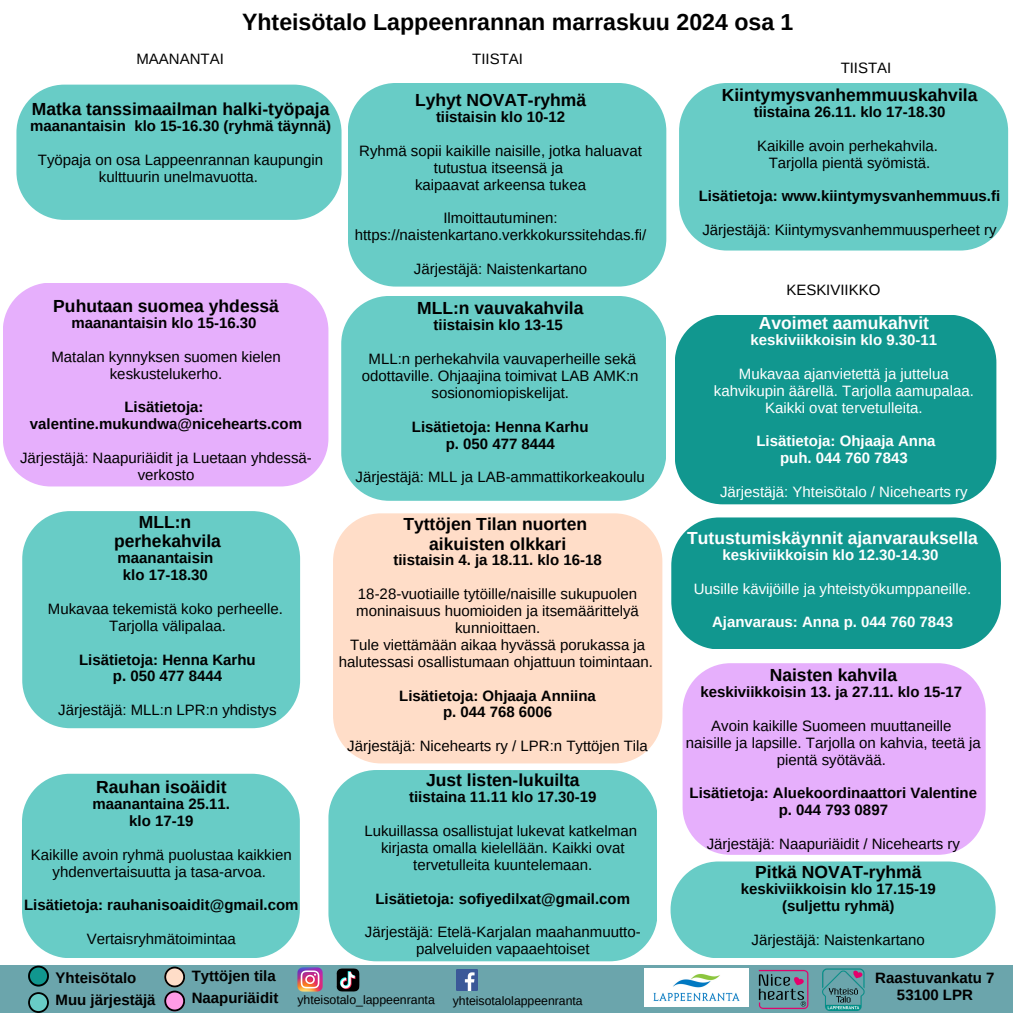
<style>
.page{position:relative;width:1013px;height:1013px;background:#fff}
.page>*{position:absolute;margin:0;border:0;box-sizing:border-box;transform-origin:0 0}
.t1{font:700 23.12px "Arimo";color:#000}
.t2{font:700 17.5px/19.8px "Arimo";color:#000;text-align:center}
.t3{font:700 17.5px "Arimo";color:#fff}
.t4{font:15px/16.9px "Arimo";color:#000;text-align:center}
.t5{font:700 15px/16.9px "Arimo";color:#000;text-align:center}
.t6{font:15px/16.9px "Arimo";color:#fff;text-align:center}
.t7{font:700 15px/16.9px "Arimo";color:#fff;text-align:center}
.t8{font:12.25px "Arimo";color:#000}
</style>
<div class="page">
<div style="left:22px;top:511px;width:278px;height:217px;background:#68ccc6"></div>
<div style="left:22px;top:773px;width:278px;height:185px;background:#68ccc6"></div>
<svg style="left:670px;top:861px;width:325px;height:97px;background:#71cfc9"></svg>
<div style="left:0;top:965px;width:1012px;height:47px;background:#6ba5ac"></div>
<svg style="left:28px;top:965px;width:21px;height:21px"></svg>
<svg style="left:28px;top:992px;width:21px;height:20px"></svg>
<svg style="left:164px;top:966px;width:21px;height:45px"></svg>
<img style="left:644px;top:968px;width:104px;height:38px">
<img style="left:822px;top:968px;width:43px;height:43px">
<img style="left:758px;top:969px;width:51px;height:40px">
<img style="left:298px;top:967px;width:18px;height:24px">
<img style="left:316px;top:967px;width:44px;height:25px">
<img style="left:456px;top:969px;width:21px;height:21px">
<div style="left:682px;top:663px;width:303px;height:191px;background:#e6affc"></div>
<div style="left:671px;top:517px;width:329px;height:132px;background:#11978f"></div>
<div style="left:341px;top:296px;width:325px;height:205px;background:#68ccc6"></div>
<div style="left:675px;top:315px;width:321px;height:189px;background:#11978f"></div>
<div style="left:333px;top:513px;width:329px;height:250px;background:#ffddc8"></div>
<div style="left:328px;top:770px;width:329px;height:191px;background:#68ccc6"></div>
<div style="left:16px;top:85px;width:325px;height:135px;background:#68ccc6"></div>
<div style="left:3px;top:283px;width:325px;height:203px;background:#e6affc"></div>
<div style="left:679px;top:83px;width:329px;height:167px;background:#68ccc6"></div>
<div style="left:348px;top:83px;width:318px;height:203px;background:#68ccc6"></div>
<h5 class="t4" style="left:136px;top:51px;width:89px">MAANANTAI</h5>
<h5 class="t1" style="left:242px;top:9px;width:553px">Yhteisötalo Lappeenrannan marraskuu 2024 osa 1</h5>
<h5 class="t4" style="left:472px;top:51px;width:52px">TIISTAI</h5>
<p class="t4" style="left:840px;top:59px;width:52px">TIISTAI</p>
<h5 class="t2" style="left:32px;top:99px;width:299px">Matka tanssimaailman halki-työpaja</h5>
<h5 class="t5" style="left:30px;top:117px;width:97px">maanantaisin</h5>
<h4 class="t5" style="left:134px;top:117px;width:198px">klo 15-16.30 (ryhmä täynnä)</h4>
<h4 class="t4" style="left:38px;top:151px;width:287px">Työpaja on osa Lappeenrannan kaupungin kulttuurin unelmavuotta.</h4>
<h4 class="t2" style="left:53px;top:296px;width:227px">Puhutaan suomea yhdessä</h4>
<h4 class="t5" style="left:71px;top:314px;width:187px">maanantaisin klo 15-16.30</h4>
<h4 class="t4" style="left:51px;top:348px;width:231px">Matalan kynnyksen suomen kielen keskustelukerho.</h4>
<h4 class="t5" style="left:30px;top:398px;width:273px">Lisätietoja: valentine.mukundwa@nicehearts.com</h4>
<h5 class="t4" style="left:20px;top:449px;width:293px">Järjestäjä: Naapuriäidit ja Luetaan yhdessä&shy;verkosto</h5>
<p class="t2" style="left:415px;top:90px;width:173px">Lyhyt NOVAT-ryhmä</p>
<p class="t5" style="left:436px;top:108px;width:131px">tiistaisin klo 10-12</p>
<p class="t4" style="left:359px;top:142px;width:284px">Ryhmä sopii kaikille naisille, jotka haluavat tutustua itseensä ja<br>kaipaavat arkeensa tukea</p>
<p class="t4" style="left:355px;top:210px;width:293px">Ilmoittautuminen: https://naistenkartano.verkkokurssitehdas.fi/</p>
<p class="t4" style="left:414px;top:260px;width:175px">Järjestäjä: Naistenkartano</p>
<h5 class="t2" style="left:417px;top:298px;width:168px">MLL:n vauvakahvila</h5>
<h5 class="t5" style="left:433px;top:317px;width:131px">tiistaisin klo 13-15</h5>
<h4 class="t4" style="left:362px;top:350px;width:278px">MLL:n perhekahvila vauvaperheille sekä odottaville. Ohjaajina toimivat LAB AMK:n sosionomiopiskelijat.</h4>
<h5 class="t5" style="left:412px;top:418px;width:178px">Lisätietoja: Henna Karhu p. 050 477 8444</h5>
<h2 class="t4" style="left:355px;top:468px;width:291px">Järjestäjä: MLL ja LAB-ammattikorkeakoulu</h2>
<h5 class="t2" style="left:114px;top:511px;width:108px">MLL:n perhekahvila</h5>
<h5 class="t5" style="left:117px;top:549px;width:97px">maanantaisin klo 17-18.30</h5>
<h3 class="t4" style="left:48px;top:600px;width:237px">Mukavaa tekemistä koko perheelle.<br>Tarjolla välipalaa.</h3>
<h3 class="t5" style="left:79px;top:651px;width:178px">Lisätietoja: Henna Karhu p. 050 477 8444</h3>
<h4 class="t4" style="left:58px;top:701px;width:220px">Järjestäjä: MLL:n LPR:n yhdistys</h4>
<h5 class="t2" style="left:403px;top:514px;width:185px">Tyttöjen Tilan nuorten aikuisten olkkari</h5>
<h5 class="t5" style="left:393px;top:552px;width:210px">tiistaisin 4. ja 18.11. klo 16-18</h5>
<h4 class="t4" style="left:339px;top:585px;width:316px">18-28-vuotiaille tytöille/naisille sukupuolen moninaisuus huomioiden ja itsemäärittelyä kunnioittaen.<br>Tule viettämään aikaa hyvässä porukassa ja halutessasi osallistumaan ohjattuun toimintaan.</h4>
<h5 class="t5" style="left:399px;top:687px;width:198px">Lisätietoja: Ohjaaja Anniina p. 044 768 6006</h5>
<h4 class="t4" style="left:347px;top:737px;width:302px">Järjestäjä: Nicehearts ry / LPR:n Tyttöjen Tila</h4>
<h5 class="t2" style="left:426px;top:770px;width:155px">Just listen-lukuilta</h5>
<h5 class="t5" style="left:409px;top:788px;width:189px">tiistaina 11.11 klo 17.30-19</h5>
<h4 class="t4" style="left:364px;top:822px;width:274px">Lukuillassa osallistujat lukevat katkelman kirjasta omalla kielellään. Kaikki ovat tervetulleita kuuntelemaan.</h4>
<h5 class="t5" style="left:375px;top:890px;width:256px">Lisätietoja: sofiyedilxat@gmail.com</h5>
<h4 class="t4" style="left:365px;top:923px;width:277px">Järjestäjä: Etelä-Karjalan maahanmuutto&shy;palveluiden vapaaehtoiset</h4>
<h2 class="t2" style="left:96px;top:777px;width:132px">Rauhan isoäidit</h2>
<h2 class="t5" style="left:93px;top:795px;width:139px">maanantaina 25.11. klo 17-19</h2>
<h5 class="t4" style="left:31px;top:846px;width:262px">Kaikille avoin ryhmä puolustaa kaikkien yhdenvertaisuutta ja tasa-arvoa.</h5>
<h2 class="t5" style="left:24px;top:896px;width:276px">Lisätietoja: rauhanisoaidit@gmail.com</h2>
<h5 class="t4" style="left:87px;top:930px;width:151px">Vertaisryhmätoimintaa</h5>
<h4 class="t5" style="left:56px;top:969px;width:82px">Yhteisötalo</h4>
<h5 class="t5" style="left:56px;top:991px;width:101px">Muu järjestäjä</h5>
<h2 class="t5" style="left:192px;top:967px;width:86px">Tyttöjen tila</h2>
<h5 class="t5" style="left:192px;top:989px;width:88px">Naapuriäidit</h5>
<h4 class="t8" style="left:297px;top:993px;width:139px">yhteisotalo_lappeenranta</h4>
<h5 class="t8" style="left:453px;top:993px;width:131px">yhteisotalolappeenranta</h5>
<p class="t2" style="left:721px;top:85px;width:257px">Kiintymysvanhemmuuskahvila</p>
<p class="t5" style="left:753px;top:103px;width:193px">tiistaina 26.11. klo 17-18.30</p>
<p class="t4" style="left:757px;top:137px;width:182px">Kaikille avoin perhekahvila.<br>Tarjolla pientä syömistä.</p>
<h4 class="t5" style="left:698px;top:188px;width:303px">Lisätietoja: www.kiintymysvanhemmuus.fi</h4>
<p class="t4" style="left:702px;top:221px;width:296px">Järjestäjä: Kiintymysvanhemmuusperheet ry</p>
<h5 class="t4" style="left:786px;top:282px;width:96px">KESKIVIIKKO</h5>
<h4 class="t3" style="left:759px;top:313px;width:172px">Avoimet aamukahvit</h4>
<h4 class="t7" style="left:750px;top:331px;width:188px">keskiviikkoisin klo 9.30-11</h4>
<h4 class="t6" style="left:714px;top:365px;width:262px">Mukavaa ajanvietettä ja juttelua kahvikupin äärellä. Tarjolla aamupalaa.<br>Kaikki ovat tervetulleita.</h4>
<h5 class="t7" style="left:756px;top:432px;width:181px">Lisätietoja: Ohjaaja Anna puh. 044 760 7843</h5>
<h4 class="t6" style="left:720px;top:483px;width:249px">Järjestäjä: Yhteisötalo / Nicehearts ry</h4>
<h4 class="t3" style="left:687px;top:528px;width:292px">Tutustumiskäynnit ajanvarauksella</h4>
<h4 class="t7" style="left:722px;top:546px;width:217px">keskiviikkoisin klo 12.30-14.30</h4>
<h5 class="t6" style="left:693px;top:580px;width:279px">Uusille kävijöille ja yhteistyökumppaneille.</h5>
<h4 class="t7" style="left:712px;top:613px;width:242px">Ajanvaraus: Anna p. 044 760 7843</h4>
<h4 class="t2" style="left:769px;top:665px;width:129px">Naisten kahvila</h4>
<h4 class="t5" style="left:700px;top:683px;width:263px">keskiviikkoisin 13. ja 27.11. klo 15-17</h4>
<h5 class="t4" style="left:685px;top:717px;width:296px">Avoin kaikille Suomeen muuttaneille<br>naisille ja lapsille. Tarjolla on kahvia, teetä ja pientä syötävää.</h5>
<h2 class="t5" style="left:689px;top:784px;width:289px">Lisätietoja: Aluekoordinaattori Valentine p. 044 793 0897</h2>
<h5 class="t4" style="left:706px;top:835px;width:255px">Järjestäjä: Naapuriäidit / Nicehearts ry</h5>
<h4 class="t2" style="left:755px;top:862px;width:168px">Pitkä NOVAT-ryhmä</h4>
<h4 class="t5" style="left:740px;top:880px;width:196px">keskiviikkoisin klo 17.15-19 (suljettu ryhmä)</h4>
<h5 class="t4" style="left:751px;top:930px;width:175px">Järjestäjä: Naistenkartano</h5>
<h1 class="t5" style="left:875px;top:969px;width:121px">Raastuvankatu 7<br>53100 LPR</h1>
</div>
